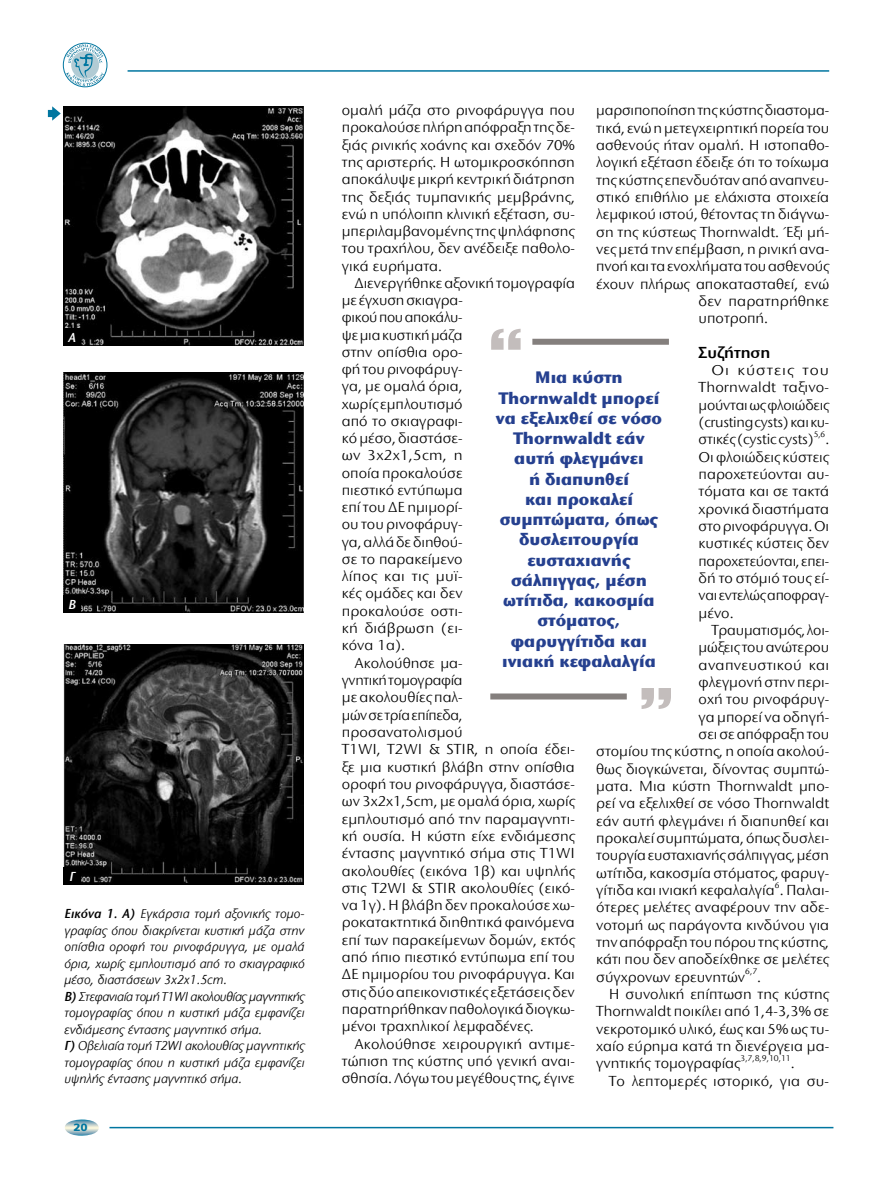
<style>
.page{position:relative;width:893px;height:1191px;background:#fff}
.page>*{position:absolute;margin:0;border:0;box-sizing:border-box;transform-origin:0 0}
.t1{font:700 17.25px/20.2px "Stone Sans ITC Hel";color:#25408f;text-align:center}
.t2{font:600 16.5px "Stone Sans ITC Hel";color:#000}
.t3{font:15px/17.4px "Stone Sans ITC Hel";color:#000;text-align:justify}
.t4{font:15px/17.2px "Stone Sans ITC Hel";color:#000;text-align:justify;scale:1.09 1}
.t5{font:15px "Stone Sans ITC Hel";letter-spacing:-.02em;color:#000}
.t6{font:15px "Stone Sans ITC Hel";letter-spacing:.02em;color:#000}
.t7{font:italic 13.5px/16.5px "Stone Sans ITC Hel";color:#000}
.t8{font:italic 600 13.5px "Stone Sans ITC Hel";color:#fff}
.t9{font:900 10.5px "PF Catalog";color:#0076a0;scale:1.15 1}
.t10{font:8.7px "Stone Sans ITC Hel";color:#000}
.s1{font-weight:600}
</style>
<div class="page">
<hr style="left:109px;top:1126px;width:724px;height:2px;background:#0076a0">
<svg style="left:65px;top:1119px;width:34px;height:16px"></svg>
<div style="left:63px;top:43px;width:44px;height:44px;border:1px solid #0076a0;border-radius:50%"></div>
<svg style="left:66px;top:44px;width:38px;height:42px"></svg>
<hr style="left:128px;top:70px;width:701px;height:2px;background:#0076a0">
<svg style="left:48px;top:106px;width:13px;height:15px"></svg>
<img style="left:64px;top:106px;width:240px;height:239px">
<img style="left:63px;top:373px;width:241px;height:239px">
<img style="left:64px;top:645px;width:240px;height:239px">
<div style="left:64px;top:328px;width:17px;height:17px;background:#000"></div>
<div style="left:64px;top:595px;width:17px;height:17px;background:#000"></div>
<div style="left:64px;top:867px;width:17px;height:17px;background:#000"></div>
<div style="left:532px;top:339px;width:137px;height:6px;background:#847f7d"></div>
<div style="left:490px;top:693px;width:137px;height:6px;background:#847f7d"></div>
<svg style="left:491px;top:329px;width:30px;height:21px"></svg>
<svg style="left:641px;top:688px;width:30px;height:21px"></svg>
<p class="t8" style="left:69px;top:330px;width:9px">A</p>
<p class="t8" style="left:69px;top:597px;width:9px">Β</p>
<p class="t8" style="left:69px;top:869px;width:7px">Γ</p>
<p class="t7" style="left:64px;top:905px;width:242px"><span class="s1">Εικόνα 1. A)</span> Εγκάρσια τομή αξονικής τομο&shy;γραφίας όπου διακρίνεται κυστική μάζα στην οπίσθια οροφή του ρινοφάρυγγα, με ομαλά όρια, χωρίς εμπλουτισμό από το σκιαγραφικό μέσο, διαστάσεων 3x2x1.5cm.<br><span class="s1">B)</span> Στεφανιαία τομή T1WI ακολουθίας μαγνητικής τομογραφίας όπου η κυστική μάζα εμφανίζει ενδιάμεσης έντασης μαγνητικό σήμα.<br><span class="s1">Γ)</span> Οβελιαία τομή T2WI ακολουθίας μαγνητικής τομογραφίας όπου η κυστική μάζα εμφανίζει υψηλής έντασης μαγνητικό σήμα.</p>
<p class="t9" style="left:73px;top:1120px;width:14px">20</p>
<p class="t3" style="left:342px;top:102px;width:235px">ομαλή μάζα στο ρινοφάρυγγα που προκαλούσε πλήρη απόφραξη της δε&shy;ξιάς ρινικής χοάνης και σχεδόν 70% της αριστερής. Η ωτομικροσκόπηση αποκάλυψε μικρή κεντρική διάτρηση της δεξιάς τυμπανικής μεμβράνης, ενώ η υπόλοιπη κλινική εξέταση, συ&shy;μπεριλαμβανομένης της ψηλάφησης του τραχήλου, δεν ανέδειξε παθολο&shy;γικά ευρήματα.</p>
<p class="t3" style="left:355px;top:274px;width:222px">Διενεργήθηκε αξονική τομογραφία</p>
<p class="t3" style="left:342px;top:292px;width:122px">με έγχυση σκιαγρα-</p>
<p class="t5" style="left:342px;top:309px;width:122px">φικού που αποκάλυ-</p>
<p class="t3" style="left:342px;top:326px;width:122px">ψε μια κυστική μάζα</p>
<p class="t3" style="left:342px;top:343px;width:122px">στην οπίσθια ορο-</p>
<p class="t3" style="left:342px;top:361px;width:122px">φή του ρινοφάρυγ-</p>
<p class="t3" style="left:342px;top:378px;width:122px">γα, με ομαλά όρια,</p>
<p class="t3" style="left:342px;top:395px;width:122px">χωρίς εμπλουτισμό</p>
<p class="t3" style="left:342px;top:412px;width:122px">από το σκιαγραφι-</p>
<p class="t3" style="left:342px;top:430px;width:122px">κό μέσο, διαστάσε-</p>
<p class="t3" style="left:342px;top:447px;width:122px">ων 3x2x1,5cm, η</p>
<p class="t3" style="left:342px;top:464px;width:122px">οποία προκαλούσε</p>
<p class="t3" style="left:342px;top:481px;width:122px">πιεστικό εντύπωμα</p>
<p class="t3" style="left:342px;top:499px;width:122px">επί του ΔΕ ημιμορί-</p>
<p class="t3" style="left:342px;top:516px;width:122px">ου του ρινοφάρυγ-</p>
<p class="t3" style="left:342px;top:533px;width:122px">γα, αλλά δε διηθού-</p>
<p class="t3" style="left:342px;top:550px;width:122px">σε το παρακείμενο</p>
<p class="t6" style="left:342px;top:568px;width:122px">λίπος και τις μυϊ-</p>
<p class="t3" style="left:342px;top:585px;width:122px">κές ομάδες και δεν</p>
<p class="t3" style="left:342px;top:602px;width:122px">προκαλούσε οστι-</p>
<p class="t3" style="left:342px;top:619px;width:122px">κή διάβρωση (ει-</p>
<p class="t3" style="left:342px;top:637px;width:65px">κόνα 1α).</p>
<p class="t3" style="left:355px;top:654px;width:110px">Ακολούθησε μα-</p>
<p class="t5" style="left:342px;top:672px;width:122px">γνητική τομογραφία</p>
<p class="t3" style="left:342px;top:689px;width:122px">με ακολουθίες παλ-</p>
<p class="t5" style="left:342px;top:706px;width:122px">μών σε τρία επίπεδα,</p>
<p class="t3" style="left:342px;top:723px;width:122px">προσανατολισμού</p>
<p class="t3" style="left:342px;top:741px;width:235px">T1WI, T2WI &amp; STIR, η οποία έδει-</p>
<p class="t3" style="left:342px;top:758px;width:234px">ξε μια κυστική βλάβη στην οπίσθια</p>
<p class="t3" style="left:342px;top:775px;width:235px">οροφή του ρινοφάρυγγα, διαστάσε-</p>
<p class="t3" style="left:342px;top:793px;width:235px">ων 3x2x1,5cm, με ομαλά όρια, χωρίς</p>
<p class="t3" style="left:342px;top:810px;width:235px">εμπλουτισμό από την παραμαγνητι-</p>
<p class="t3" style="left:342px;top:827px;width:235px">κή ουσία. Η κύστη είχε ενδιάμεσης</p>
<p class="t3" style="left:342px;top:845px;width:235px">έντασης μαγνητικό σήμα στις T1WI</p>
<p class="t3" style="left:342px;top:862px;width:235px">ακολουθίες (εικόνα 1β) και υψηλής</p>
<p class="t3" style="left:342px;top:879px;width:235px">στις T2WI &amp; STIR ακολουθίες (εικό-</p>
<p class="t3" style="left:342px;top:897px;width:234px">να 1γ). Η βλάβη δεν προκαλούσε χω-</p>
<p class="t3" style="left:342px;top:914px;width:235px">ροκατακτητικά διηθητικά φαινόμενα</p>
<p class="t3" style="left:342px;top:931px;width:235px">επί των παρακείμενων δομών, εκτός</p>
<p class="t3" style="left:342px;top:949px;width:235px">από ήπιο πιεστικό εντύπωμα επί του</p>
<p class="t3" style="left:342px;top:966px;width:235px">ΔΕ ημιμορίου του ρινοφάρυγγα. Και</p>
<p class="t3" style="left:342px;top:983px;width:235px">στις δύο απεικονιστικές εξετάσεις δεν</p>
<p class="t3" style="left:342px;top:1000px;width:235px">παρατηρήθηκαν παθολογικά διογκω-</p>
<p class="t3" style="left:342px;top:1018px;width:193px">μένοι τραχηλικοί λεμφαδένες.</p>
<p class="t3" style="left:355px;top:1035px;width:222px">Ακολούθησε χειρουργική αντιμε-</p>
<p class="t3" style="left:342px;top:1052px;width:234px">τώπιση της κύστης υπό γενική αναι-</p>
<p class="t3" style="left:342px;top:1070px;width:234px">σθησία. Λόγω του μεγέθους της, έγινε</p>
<p class="t3" style="left:596px;top:102px;width:234px">μαρσιποποίηση της κύστης διαστομα-</p>
<p class="t3" style="left:596px;top:119px;width:235px">τικά, ενώ η μετεγχειρητική πορεία του</p>
<p class="t3" style="left:596px;top:137px;width:235px">ασθενούς ήταν ομαλή. Η ιστοπαθο-</p>
<p class="t3" style="left:596px;top:154px;width:235px">λογική εξέταση έδειξε ότι το τοίχωμα</p>
<p class="t3" style="left:596px;top:171px;width:234px">της κύστης επενδυόταν από αναπνευ-</p>
<p class="t3" style="left:596px;top:189px;width:235px">στικό επιθήλιο με ελάχιστα στοιχεία</p>
<p class="t3" style="left:596px;top:206px;width:235px">λεμφικού ιστού, θέτοντας τη διάγνω-</p>
<p class="t3" style="left:596px;top:223px;width:235px">ση της κύστεως Thornwaldt. Έξι μή-</p>
<p class="t3" style="left:596px;top:241px;width:234px">νες μετά την επέμβαση, η ρινική ανα-</p>
<p class="t3" style="left:596px;top:258px;width:235px">πνοή και τα ενοχλήματα του ασθενούς</p>
<p class="t3" style="left:596px;top:275px;width:235px">έχουν πλήρως αποκατασταθεί, ενώ</p>
<p class="t3" style="left:699px;top:292px;width:132px">δεν παρατηρήθηκε</p>
<p class="t3" style="left:699px;top:310px;width:71px">υποτροπή.</p>
<p class="t2" style="left:699px;top:343px;width:73px">Συζήτηση</p>
<p class="t4" style="left:699px;top:362px;width:121px;text-indent:13px">Οι κύστεις του Thornwaldt ταξινο&shy;μούνται ως φλοιώδεις (crusting cysts) και κυ&shy;στικές (cystic cysts)</p>
<p class="t1" style="left:496px;top:367px;width:168px">Μια κύστη<br>Thornwaldt μπορεί να εξελιχθεί σε νόσο<br>Thornwaldt εάν αυτή φλεγμάνει<br>ή διαπυηθεί<br>και προκαλεί συμπτώματα, όπως δυσλειτουργία ευσταχιανής σάλπιγγας, μέση ωτίτιδα, κακοσμία στόματος, φαρυγγίτιδα και ινιακή κεφαλαλγία</p>
<p class="t10" style="left:814px;top:429px;width:13px">5,6</p>
<p class="t3" style="left:699px;top:431px;width:132px;text-indent:127px">.<br>Οι φλοιώδεις κύστεις παροχετεύονται αυ&shy;τόματα και σε τακτά χρονικά διαστήματα στο ρινοφάρυγγα. Οι κυστικές κύστεις δεν παροχετεύονται, επει&shy;δή το στόμιό τους εί&shy;ναι εντελώς αποφραγ&shy;μένο.</p>
<p class="t3" style="left:596px;top:622px;width:235px;text-align:right">Τραυματισμός, λοι-<br>μώξεις του ανώτερου αναπνευστικού και<br>φλεγμονή στην περι-<br>οχή του ρινοφάρυγ-<br>γα μπορεί να οδηγή-<br>σει σε απόφραξη του<br>στομίου της κύστης, η οποία ακολού&shy;θως διογκώνεται, δίνοντας συμπτώ&shy;ματα. Μια κύστη Thornwaldt μπο&shy;ρεί να εξελιχθεί σε νόσο Thornwaldt εάν αυτή φλεγμάνει ή διαπυηθεί και προκαλεί συμπτώματα, όπως δυσλει&shy;τουργία ευσταχιανής σάλπιγγας, μέση ωτίτιδα, κακοσμία στόματος, φαρυγ&shy;γίτιδα και ινιακή κεφαλαλγία . Παλαι-</p>
<p class="t10" style="left:775px;top:880px;width:6px">6</p>
<p class="t3" style="left:596px;top:899px;width:235px">ότερες μελέτες αναφέρουν την αδε&shy;νοτομή ως παράγοντα κινδύνου για την απόφραξη του πόρου της κύστης, κάτι που δεν αποδείχθηκε σε μελέτες σύγχρονων ερευνητών</p>
<p class="t10" style="left:745px;top:966px;width:14px">6,7</p>
<p class="t3" style="left:757px;top:968px;width:5px">.</p>
<p class="t3" style="left:609px;top:985px;width:222px">Η συνολική επίπτωση της κύστης</p>
<p class="t3" style="left:596px;top:1003px;width:235px">Thornwaldt ποικίλει από 1,4-3,3% σε</p>
<p class="t3" style="left:596px;top:1020px;width:235px">νεκροτομικό υλικό, έως και 5% ως τυ-</p>
<p class="t3" style="left:596px;top:1037px;width:235px">χαίο εύρημα κατά τη διενέργεια μα-</p>
<p class="t3" style="left:596px;top:1055px;width:146px">γνητικής τομογραφίας</p>
<p class="t10" style="left:740px;top:1053px;width:52px">3,7,8,9,10,11</p>
<p class="t3" style="left:609px;top:1055px;width:222px;text-indent:182px">.<br>Το λεπτομερές ιστορικό, για συ-</p>
</div>
